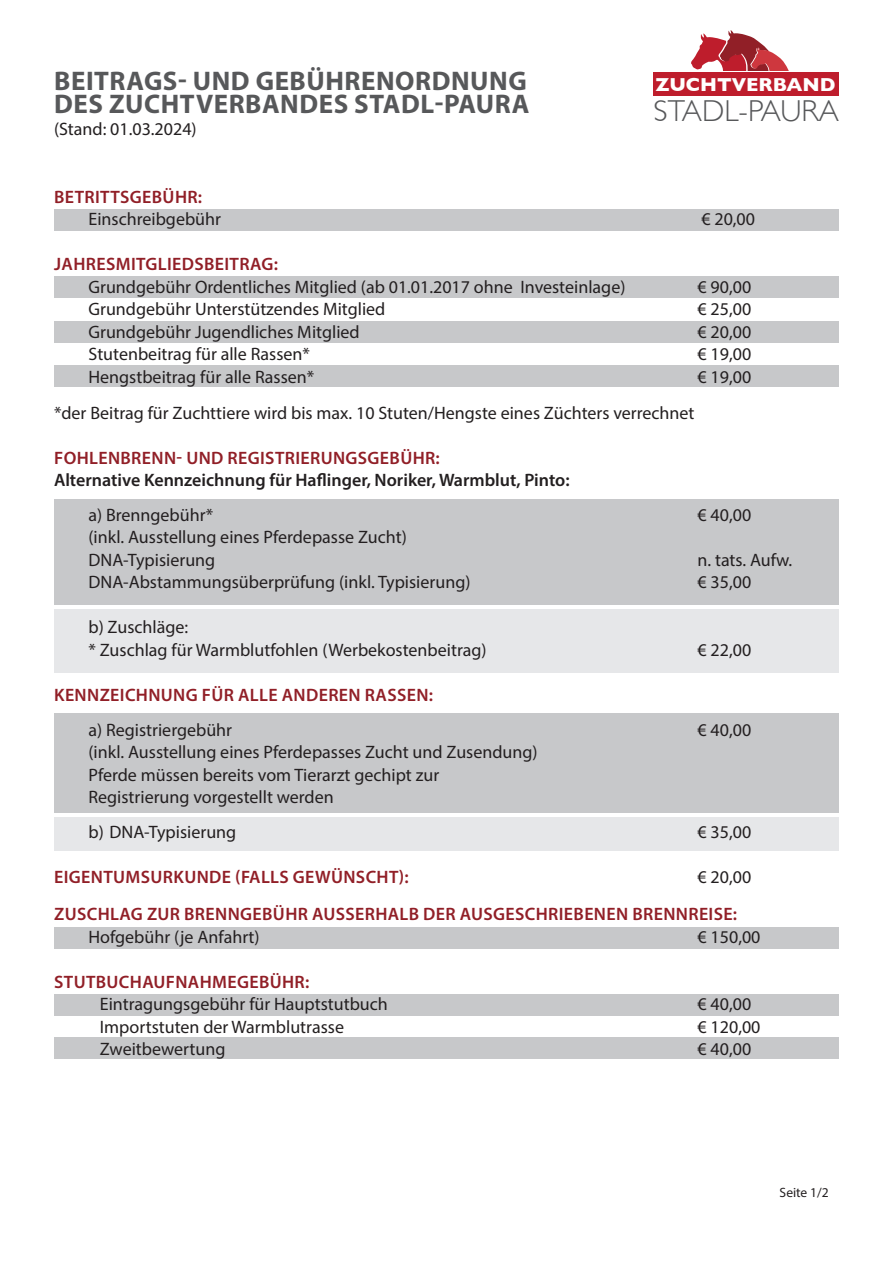
<style>
.page{position:relative;width:893px;height:1263px;background:#fff}
.page>*{position:absolute;margin:0;border:0;box-sizing:border-box;transform-origin:0 0}
.t1{font:300 30.15px "Gill Sans";color:#57585a}
.t2{font:700 27px/22.5px "Myriad Pro";letter-spacing:.02em;color:#57585a}
.t3{font:700 19.2px "Gill Sans";color:#fff}
.t4{font:18px/22.5px "Myriad Pro";color:#231f20}
.t5{font:600 18px "Myriad Pro";letter-spacing:.02em;color:#911f27}
.t6{font:600 18px "Myriad Pro";color:#231f20}
.t7{font:13.5px "Myriad Pro";color:#231f20}
</style>
<div class="page">
<div style="left:55px;top:817px;width:784px;height:33px;background:#e6e7e9"></div>
<div style="left:55px;top:500px;width:784px;height:105px;background:#c7c8ca"></div>
<div style="left:55px;top:276px;width:784px;height:22px;background:#c7c8ca"></div>
<div style="left:55px;top:321px;width:784px;height:22px;background:#c7c8ca"></div>
<div style="left:55px;top:365px;width:784px;height:22px;background:#c7c8ca"></div>
<div style="left:55px;top:209px;width:784px;height:22px;background:#c7c8ca"></div>
<svg style="left:691px;top:30px;width:100px;height:43px"></svg>
<div style="left:706px;top:72px;width:84px;height:48px;background:#fff"></div>
<div style="left:654px;top:73px;width:185px;height:23px;background:#be1d2c"></div>
<div style="left:55px;top:713px;width:784px;height:100px;background:#c7c8ca"></div>
<div style="left:55px;top:994px;width:784px;height:22px;background:#c7c8ca"></div>
<div style="left:55px;top:609px;width:784px;height:64px;background:#e6e7e9"></div>
<div style="left:55px;top:1037px;width:784px;height:22px;background:#c7c8ca"></div>
<div style="left:55px;top:927px;width:784px;height:21px;background:#c7c8ca"></div>
<h2 class="t2" style="left:54px;top:69px;width:477px">BEITRAGS- UND GEBÜHRENORDNUNG<br>DES ZUCHTVERBANDES STADL-PAURA</h2>
<p class="t4" style="left:54px;top:118px;width:144px">(Stand: 01.03.2024)</p>
<p class="t3" style="left:655px;top:69px;width:182px">ZUCHTVERBAND</p>
<h1 class="t1" style="left:653px;top:87px;width:187px">STADL-PAURA</h1>
<p class="t5" style="left:54px;top:185px;width:149px">BETRITTSGEBÜHR:</p>
<p class="t4" style="left:89px;top:208px;width:134px">Einschreibgebühr</p>
<p class="t4" style="left:701px;top:208px;width:55px">€ 20,00</p>
<p class="t5" style="left:54px;top:253px;width:225px">JAHRESMITGLIEDSBEITRAG:</p>
<p class="t4" style="left:89px;top:275px;width:538px">Grundgebühr Ordentliches Mitglied (ab 01.01.2017 ohne Investeinlage)</p>
<p class="t4" style="left:698px;top:275px;width:55px">€ 90,00</p>
<p class="t4" style="left:89px;top:298px;width:298px">Grundgebühr Unterstützendes Mitglied</p>
<p class="t4" style="left:698px;top:298px;width:55px">€ 25,00</p>
<p class="t4" style="left:89px;top:320px;width:273px">Grundgebühr Jugendliches Mitglied</p>
<p class="t4" style="left:698px;top:320px;width:55px">€ 20,00</p>
<p class="t4" style="left:89px;top:343px;width:223px">Stutenbeitrag für alle Rassen*</p>
<p class="t4" style="left:698px;top:343px;width:55px">€ 19,00</p>
<p class="t4" style="left:89px;top:365px;width:227px">Hengstbeitrag für alle Rassen*</p>
<p class="t4" style="left:698px;top:365px;width:55px">€ 19,00</p>
<p class="t4" style="left:54px;top:401px;width:642px">*der Beitrag für Zuchttiere wird bis max. 10 Stuten/Hengste eines Züchters verrechnet</p>
<p class="t5" style="left:54px;top:446px;width:387px">FOHLENBRENN- UND REGISTRIERUNGSGEBÜHR:</p>
<p class="t6" style="left:54px;top:469px;width:517px">ALTERNATIVE KENNZEICHNUNG FÜR HAFLINGER, NORIKER, WARMBLUT, PINTO:</p>
<p class="t4" style="left:89px;top:503px;width:126px">a) Brenngebühr*</p>
<p class="t4" style="left:698px;top:503px;width:55px">€ 40,00</p>
<p class="t4" style="left:89px;top:526px;width:320px">(inkl. Ausstellung eines Pferdepasse Zucht)<br>DNA-Typisierung</p>
<p class="t4" style="left:698px;top:548px;width:96px">n. tats. Aufw.</p>
<p class="t4" style="left:89px;top:571px;width:383px">DNA-Abstammungsüberprüfung (inkl. Typisierung)</p>
<p class="t4" style="left:698px;top:571px;width:55px">€ 35,00</p>
<p class="t4" style="left:89px;top:616px;width:400px">b) Zuschläge:<br>* Zuschlag für Warmblutfohlen (Werbekostenbeitrag)</p>
<p class="t4" style="left:698px;top:638px;width:55px">€ 22,00</p>
<p class="t5" style="left:54px;top:683px;width:380px">KENNZEICHNUNG FÜR ALLE ANDEREN RASSEN:</p>
<p class="t4" style="left:89px;top:718px;width:145px">a) Registriergebühr</p>
<p class="t4" style="left:697px;top:718px;width:55px">€ 40,00</p>
<p class="t4" style="left:89px;top:740px;width:451px">(inkl. Ausstellung eines Pferdepasses Zucht und Zusendung)<br>Pferde müssen bereits vom Tierarzt gechipt zur<br>Registrierung vorgestellt werden</p>
<p class="t4" style="left:89px;top:820px;width:149px">b) DNA-Typisierung</p>
<p class="t4" style="left:698px;top:820px;width:55px">€ 35,00</p>
<p class="t5" style="left:54px;top:865px;width:356px">EIGENTUMSURKUNDE (FALLS GEWÜNSCHT):</p>
<p class="t4" style="left:698px;top:865px;width:55px">€ 20,00</p>
<p class="t5" style="left:54px;top:902px;width:684px">ZUSCHLAG ZUR BRENNGEBÜHR AUSSERHALB DER AUSGESCHRIEBENEN BRENNREISE:</p>
<p class="t4" style="left:89px;top:925px;width:173px">Hofgebühr (je Anfahrt)</p>
<p class="t4" style="left:698px;top:925px;width:64px">€ 150,00</p>
<p class="t5" style="left:54px;top:970px;width:257px">STUTBUCHAUFNAHMEGEBÜHR:</p>
<p class="t4" style="left:100px;top:992px;width:290px">Eintragungsgebühr für Hauptstutbuch</p>
<p class="t4" style="left:698px;top:992px;width:55px">€ 40,00</p>
<p class="t4" style="left:100px;top:1015px;width:246px">Importstuten der Warmblutrasse</p>
<p class="t4" style="left:698px;top:1015px;width:64px">€ 120,00</p>
<p class="t4" style="left:100px;top:1037px;width:127px">Zweitbewertung</p>
<p class="t4" style="left:698px;top:1037px;width:55px">€ 40,00</p>
<p class="t7" style="left:780px;top:1184px;width:51px">Seite 1/2</p>
</div>
